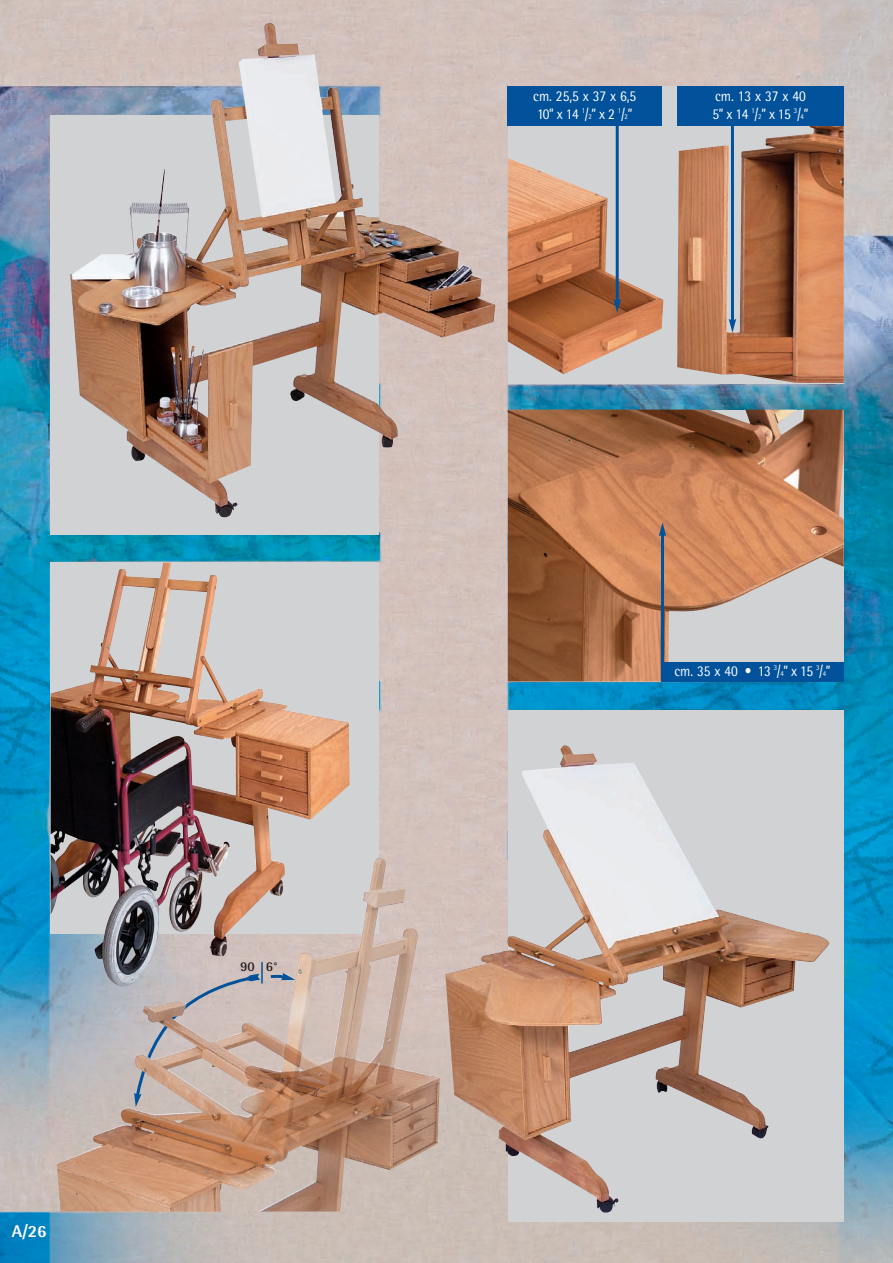
<style>
.page{position:relative;width:893px;height:1263px;background:#fff}
.page>*{position:absolute;margin:0;border:0;box-sizing:border-box;transform-origin:0 0}
.t1{font:800 17.1px "Rotis Semi Sans";color:#fff}
.t2{font:15px/18px "Rotis Semi Sans";color:#fff;scale:.9 1}
.t3{font:700 13.5px "Rotis Semi Sans";color:#231f20}
.s1{font-size:7.5px}
</style>
<div class="page">
<img style="left:0;top:0;width:893px;height:1263px">
<div style="left:508px;top:86px;width:336px;height:298px;background:#d1d2d4"></div>
<div style="left:508px;top:710px;width:336px;height:512px;background:#d1d2d4"></div>
<img style="left:445px;top:745px;width:385px;height:468px">
<div style="left:51px;top:115px;width:328px;height:419px;background:#d1d2d4"></div>
<svg style="left:230px;top:563px;width:149px;height:294px;fill:#d1d2d4"></svg>
<img style="left:70px;top:23px;width:425px;height:494px">
<img style="left:508px;top:410px;width:336px;height:271px">
<img style="left:57px;top:857px;width:383px;height:354px">
<img style="left:508px;top:158px;width:155px;height:216px">
<img style="left:677px;top:126px;width:167px;height:257px">
<div style="left:661px;top:662px;width:183px;height:19px;background:#01529b"></div>
<div style="left:508px;top:86px;width:154px;height:40px;background:#01529b"></div>
<div style="left:677px;top:86px;width:167px;height:40px;background:#01529b"></div>
<hr style="left:661px;top:534px;width:3px;height:147px;background:#01529b">
<svg style="left:659px;top:522px;width:7px;height:14px"></svg>
<hr style="left:616px;top:124px;width:3px;height:178px;background:#01529b">
<svg style="left:613px;top:299px;width:8px;height:14px"></svg>
<hr style="left:731px;top:123px;width:3px;height:198px;background:#01529b">
<svg style="left:729px;top:319px;width:7px;height:14px"></svg>
<img style="left:51px;top:563px;width:179px;height:424px">
<p class="t1" style="left:12px;top:1221px;width:36px">A/26</p>
<p class="t3" style="left:240px;top:958px;width:16px">90</p>
<p class="t3" style="left:266px;top:958px;width:14px">6°</p>
<p class="t2" style="left:533px;top:86px;width:116px">cm. 25,5 x 37 x 6,5<br>10” x 14 <sup>1</sup>/<span class="s1">2</span>” x 2 <sup>1</sup>/<span class="s1">2</span>”</p>
<p class="t2" style="left:713px;top:86px;width:108px">cm. 13 x 37 x 40<br>5” x 14 <sup>1</sup>/<span class="s1">2</span>” x 15 <sup>3</sup>/<span class="s1">4</span>”</p>
<p class="t2" style="left:674px;top:661px;width:175px">cm. 35 x 40 • 13 <sup>3</sup>/<span class="s1">4</span>” x 15 <sup>3</sup>/<span class="s1">4</span>”</p>
</div>
